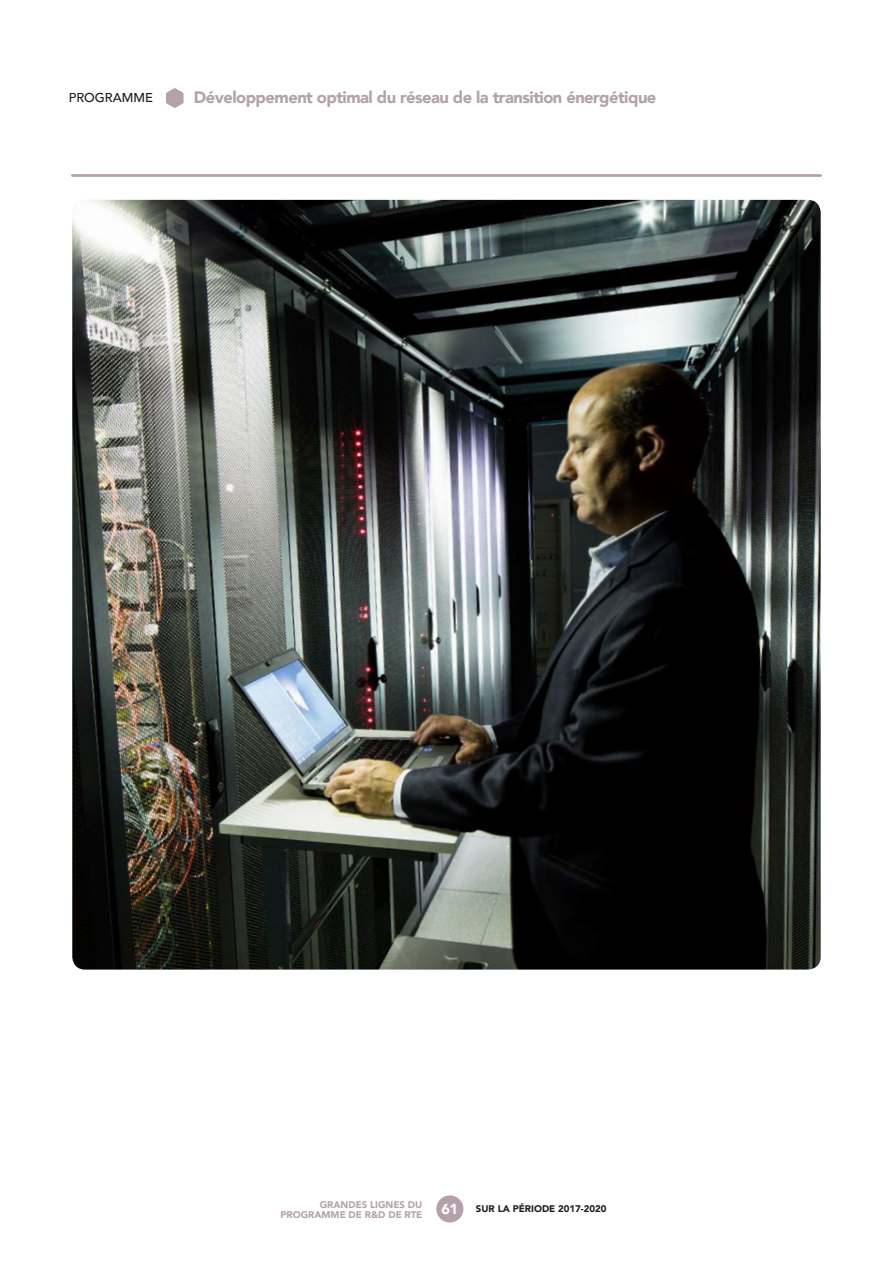
<style>
.page{position:relative;width:893px;height:1263px;background:#fff}
.page>*{position:absolute;margin:0;border:0;box-sizing:border-box;transform-origin:0 0}
.t1{font:900 16.5px "Avenir";letter-spacing:-.03em;color:#b4a2ab}
.t2{font:900 14.4px "Avenir";color:#fff}
.t3{font:500 12.9px "Avenir";color:#1d1e1c}
.t4{font:900 9.6px/10.5px "Avenir";color:#b4a2ab;text-align:right}
.t5{font:900 9.6px "Avenir";color:#1e1e1c}
</style>
<div class="page">
<hr style="left:72px;top:174px;width:749px;height:3px;background:#b5a1ab">
<img style="left:72px;top:200px;width:749px;height:769px">
<div style="left:436px;top:1195px;width:27px;height:27px;background:#b4a2ab;border-radius:50%"></div>
<svg style="left:166px;top:88px;width:18px;height:20px"></svg>
<p class="t3" style="left:69px;top:87px;width:86px">PROGRAMME</p>
<p class="t1" style="left:194px;top:83px;width:464px">Développement optimal du réseau de la transition énergétique</p>
<p class="t4" style="left:280px;top:1199px;width:143px">GRANDES LIGNES DU<br>PROGRAMME DE R&amp;D DE RTE</p>
<p class="t5" style="left:476px;top:1200px;width:132px">SUR LA PÉRIODE 2017-2020</p>
<p class="t2" style="left:441px;top:1196px;width:18px">61</p>
</div>
